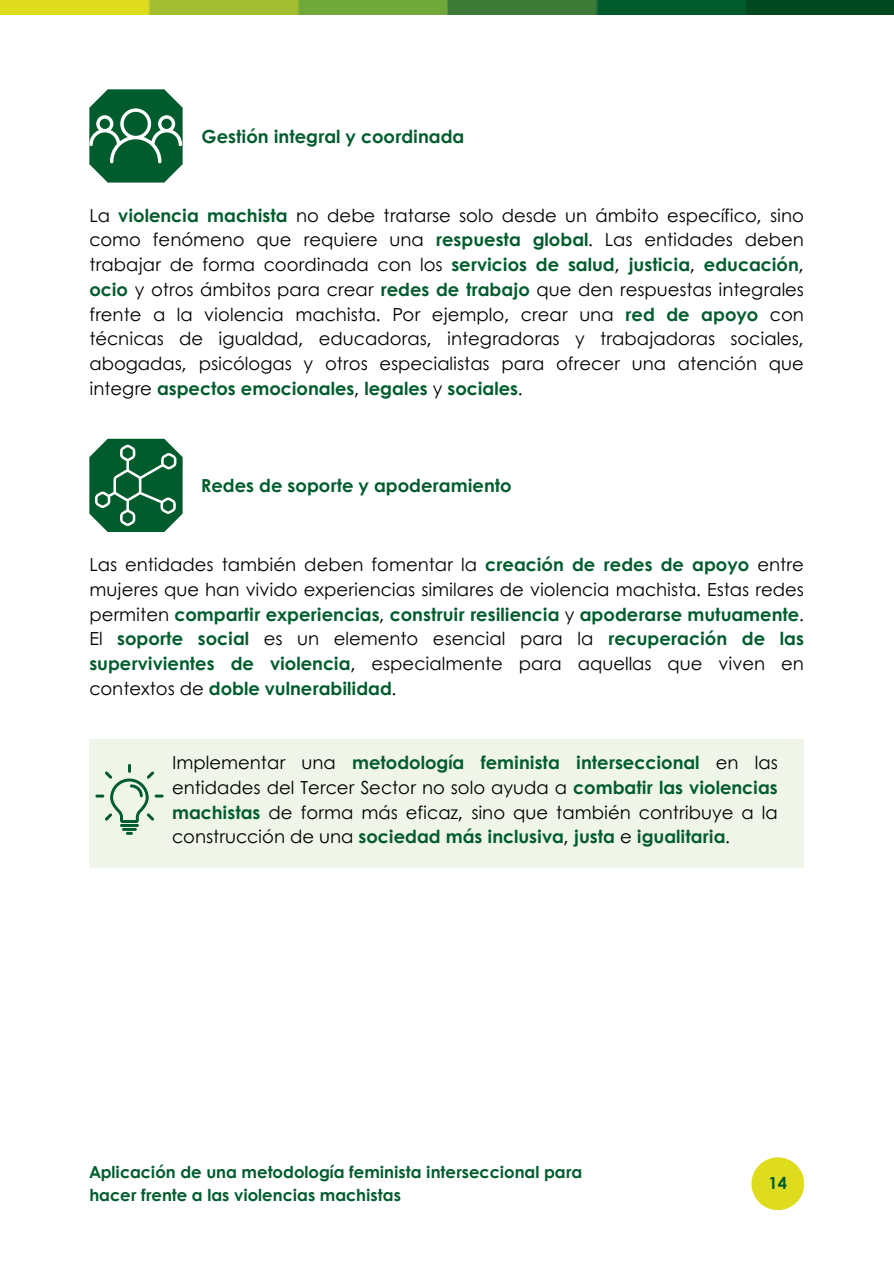
<style>
.page{position:relative;width:894px;height:1264px;background:#fff}
.page>*{position:absolute;margin:0;border:0;box-sizing:border-box;transform-origin:0 0}
.t1{font:18px/24.8px "Century Gothic";color:#000;text-align:justify}
.t2{font:700 18px "Century Gothic";color:#005c2d}
.t3{font:700 16.5px/22.5px "Century Gothic";color:#005c2d}
.s1{font-weight:700;color:#005c2d}
</style>
<div class="page">
<img style="left:0;top:0;width:893px;height:15px">
<div style="left:751px;top:1157px;width:53px;height:53px;background:#dfdc1d;border-radius:50%"></div>
<div style="left:89px;top:739px;width:714px;height:129px;background:#eff5e9"></div>
<svg style="left:89px;top:89px;width:93px;height:93px"></svg>
<svg style="left:89px;top:439px;width:93px;height:93px;background:#2f7a53"></svg>
<svg style="left:95px;top:764px;width:68px;height:70px"></svg>
<p class="t2" style="left:201px;top:122px;width:264px">Gestión integral y coordinada</p>
<h1 class="t1" style="left:89px;top:202px;width:716px">La <span class="s1">violencia machista</span> no debe tratarse solo desde un ámbito específico, sino como fenómeno que requiere una <span class="s1">respuesta global</span>. Las entidades deben trabajar de forma coordinada con los <span class="s1">servicios de salud</span>, <span class="s1">justicia</span>, <span class="s1">educación</span>, <span class="s1">ocio</span> y otros ámbitos para crear <span class="s1">redes de trabajo</span> que den respuestas integrales frente a la violencia machista. Por ejemplo, crear una <span class="s1">red de apoyo</span> con técnicas de igualdad, educadoras, integradoras y trabajadoras sociales, abogadas, psicólogas y otros especialistas para ofrecer una atención que integre <span class="s1">aspectos emocionales</span>, <span class="s1">legales</span> y <span class="s1">sociales</span>.</h1>
<p class="t2" style="left:201px;top:472px;width:312px">Redes de soporte y apoderamiento</p>
<p class="t1" style="left:89px;top:551px;width:716px">Las entidades también deben fomentar la <span class="s1">creación de redes de apoyo</span> entre mujeres que han vivido experiencias similares de violencia machista. Estas redes permiten <span class="s1">compartir experiencias</span>, <span class="s1">construir resiliencia</span> y <span class="s1">apoderarse mutuamente</span>.<br>El <span class="s1">soporte social</span> es un elemento esencial para la <span class="s1">recuperación de las supervivientes de violencia</span>, especialmente para aquellas que viven en contextos de <span class="s1">doble vulnerabilidad</span>.</p>
<h1 class="t1" style="left:172px;top:749px;width:607px">Implementar una <span class="s1">metodología feminista interseccional</span> en las entidades del Tercer Sector no solo ayuda a <span class="s1">combatir las violencias machistas</span> de forma más eficaz, sino que también contribuye a la construcción de una <span class="s1">sociedad más inclusiva</span>, <span class="s1">justa</span> e <span class="s1">igualitaria</span>.</h1>
<p class="t3" style="left:89px;top:1160px;width:494px">Aplicación de una metodología feminista interseccional para hacer frente a las violencias machistas</p>
<p class="t3" style="left:768px;top:1170px;width:20px">14</p>
</div>
